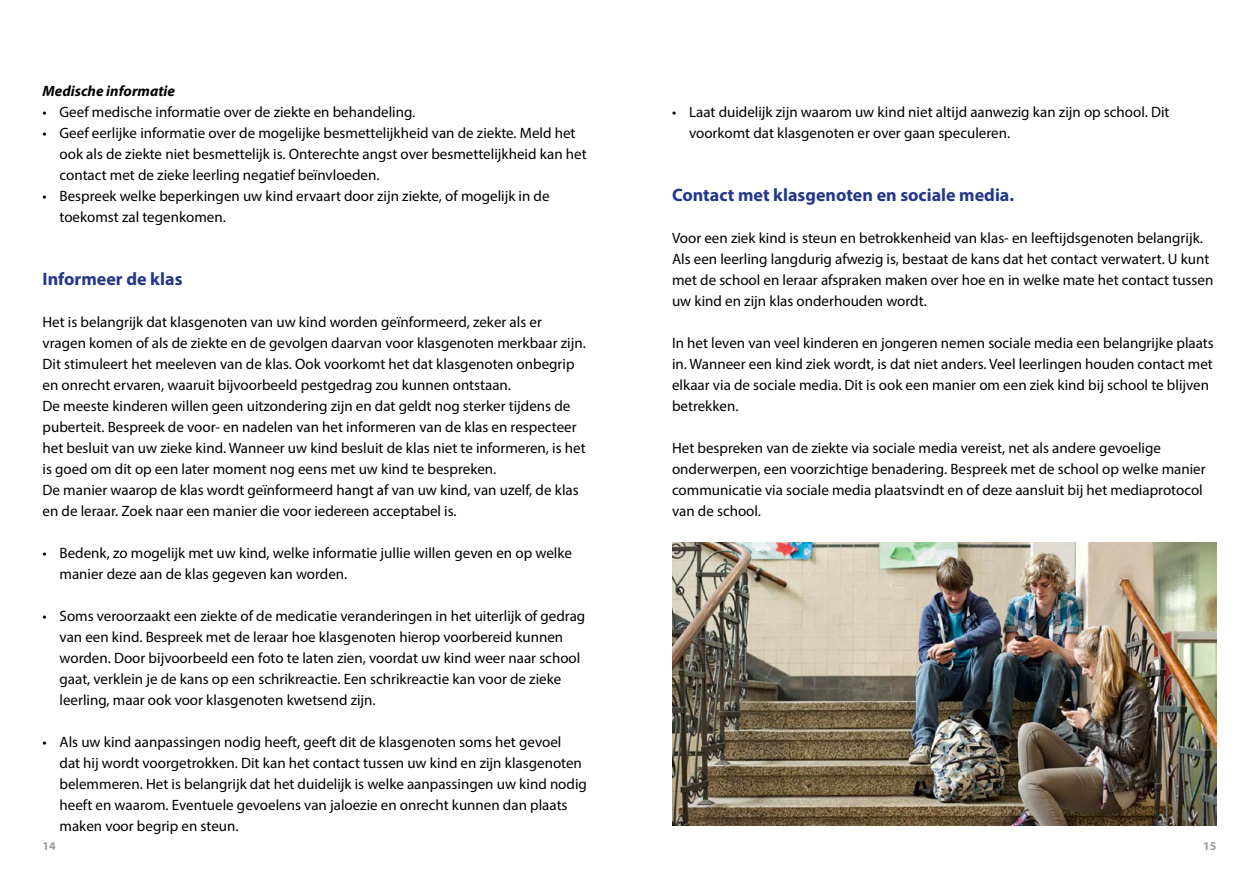
<style>
.page{position:relative;width:1259px;height:893px;background:#fff}
.page>*{position:absolute;margin:0;border:0;box-sizing:border-box;transform-origin:0 0}
.t1{font:700 18px "Myriad Pro";color:#23378b}
.t2{font:15px/21px "Myriad Pro";color:#000}
.t3{font:italic 700 15px "Myriad Pro";color:#000}
.t4{font:700 12px "Myriad Pro";color:#9d9d9c}
</style>
<div class="page">
<img style="left:672px;top:542px;width:544px;height:284px">
<p class="t3" style="left:43px;top:81px;width:134px">Medische informatie</p>
<p class="t2" style="left:43px;top:101px;width:374px">• Geef medische informatie over de ziekte en behandeling.</p>
<p class="t2" style="left:60px;top:122px;width:528px;text-indent:-17px">• Geef eerlijke informatie over de mogelijke besmettelijkheid van de ziekte. Meld het ook als de ziekte niet besmettelijk is. Onterechte angst over besmettelijkheid kan het contact met de zieke leerling negatief beïnvloeden.</p>
<p class="t2" style="left:60px;top:185px;width:491px;text-indent:-17px">• Bespreek welke beperkingen uw kind ervaart door zijn ziekte, of mogelijk in de toekomst zal tegenkomen.</p>
<p class="t1" style="left:43px;top:267px;width:141px">Informeer de klas</p>
<p class="t2" style="left:43px;top:311px;width:545px">Het is belangrijk dat klasgenoten van uw kind worden geïnformeerd, zeker als er vragen komen of als de ziekte en de gevolgen daarvan voor klasgenoten merkbaar zijn.<br>Dit stimuleert het meeleven van de klas. Ook voorkomt het dat klasgenoten onbegrip en onrecht ervaren, waaruit bijvoorbeeld pestgedrag zou kunnen ontstaan.<br>De meeste kinderen willen geen uitzondering zijn en dat geldt nog sterker tijdens de puberteit. Bespreek de voor- en nadelen van het informeren van de klas en respecteer het besluit van uw zieke kind. Wanneer uw kind besluit de klas niet te informeren, is het is goed om dit op een later moment nog eens met uw kind te bespreken.<br>De manier waarop de klas wordt geïnformeerd hangt af van uw kind, van uzelf, de klas en de leraar. Zoek naar een manier die voor iedereen acceptabel is.</p>
<p class="t2" style="left:60px;top:542px;width:514px;text-indent:-17px">• Bedenk, zo mogelijk met uw kind, welke informatie jullie willen geven en op welke manier deze aan de klas gegeven kan worden.</p>
<p class="t2" style="left:60px;top:605px;width:527px;text-indent:-17px">• Soms veroorzaakt een ziekte of de medicatie veranderingen in het uiterlijk of gedrag van een kind. Bespreek met de leraar hoe klasgenoten hierop voorbereid kunnen worden. Door bijvoorbeeld een foto te laten zien, voordat uw kind weer naar school gaat, verklein je de kans op een schrikreactie. Een schrikreactie kan voor de zieke leerling, maar ook voor klasgenoten kwetsend zijn.</p>
<p class="t2" style="left:60px;top:731px;width:529px;text-indent:-17px">• Als uw kind aanpassingen nodig heeft, geeft dit de klasgenoten soms het gevoel<br>dat hij wordt voorgetrokken. Dit kan het contact tussen uw kind en zijn klasgenoten belemmeren. Het is belangrijk dat het duidelijk is welke aanpassingen uw kind nodig heeft en waarom. Eventuele gevoelens van jaloezie en onrecht kunnen dan plaats maken voor begrip en steun.</p>
<p class="t2" style="left:689px;top:101px;width:482px;text-indent:-17px">• Laat duidelijk zijn waarom uw kind niet altijd aanwezig kan zijn op school. Dit voorkomt dat klasgenoten er over gaan speculeren.</p>
<p class="t1" style="left:672px;top:183px;width:343px">Contact met klasgenoten en sociale media.</p>
<p class="t2" style="left:672px;top:227px;width:543px">Voor een ziek kind is steun en betrokkenheid van klas- en leeftijdsgenoten belangrijk.<br>Als een leerling langdurig afwezig is, bestaat de kans dat het contact verwatert. U kunt met de school en leraar afspraken maken over hoe en in welke mate het contact tussen uw kind en zijn klas onderhouden wordt.</p>
<p class="t2" style="left:672px;top:332px;width:543px">In het leven van veel kinderen en jongeren nemen sociale media een belangrijke plaats in. Wanneer een kind ziek wordt, is dat niet anders. Veel leerlingen houden contact met elkaar via de sociale media. Dit is ook een manier om een ziek kind bij school te blijven betrekken.</p>
<p class="t2" style="left:672px;top:437px;width:535px">Het bespreken van de ziekte via sociale media vereist, net als andere gevoelige onderwerpen, een voorzichtige benadering. Bespreek met de school op welke manier communicatie via sociale media plaatsvindt en of deze aansluit bij het mediaprotocol van de school.</p>
<p class="t4" style="left:43px;top:839px;width:15px">14</p>
<p class="t4" style="left:1203px;top:839px;width:15px">15</p>
</div>
